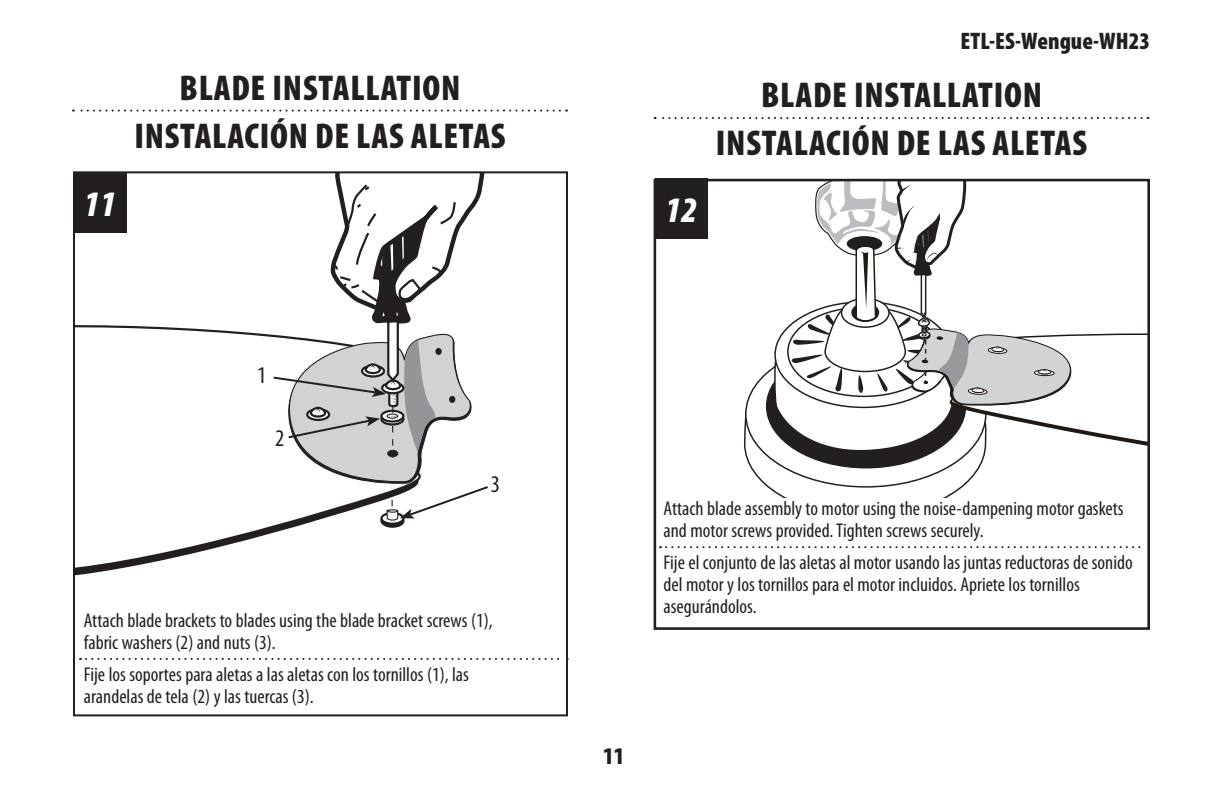
<style>
.page{position:relative;width:1224px;height:792px;background:#fff}
.page>*{position:absolute;margin:0;border:0;box-sizing:border-box;transform-origin:0 0}
.t1{font:900 condensed 36px/48px "Myriad Pro";letter-spacing:.02em;color:#231f20;text-align:center}
.t2{font:italic 900 condensed 36px "Myriad Pro";color:#fff}
.t3{font:900 condensed 24px "Myriad Pro";color:#231f20}
.t4{font:condensed 24px "Myriad Pro";color:#231f20}
.t5{font:condensed 20px/22px "Myriad Pro";color:#231f20}
</style>
<div class="page">
<svg style="left:744px;top:183px;width:402px;height:315px"></svg>
<div style="left:654px;top:179px;width:496px;height:451px;border:3px solid #231f20"></div>
<div style="left:655px;top:179px;width:52px;height:60px;background:#231f20"></div>
<svg style="left:73px;top:110px;width:487px;height:2px"></svg>
<svg style="left:655px;top:117px;width:487px;height:2px"></svg>
<svg style="left:76px;top:325px;width:211px;height:251px"></svg>
<div style="left:73px;top:171px;width:495px;height:545px;border:2px solid #231f20"></div>
<div style="left:74px;top:173px;width:52px;height:60px;background:#231f20"></div>
<div style="left:255px;top:360px;width:16px;height:28px;background:#fff"></div>
<svg style="left:272px;top:172px;width:218px;height:357px"></svg>
<div style="left:662px;top:498px;width:485px;height:126px;background:#fff"></div>
<svg style="left:660px;top:546px;width:489px;height:2px"></svg>
<svg style="left:80px;top:658px;width:488px;height:2px"></svg>
<p class="t3" style="left:961px;top:28px;width:191px">ETL-ES-Wengue-WH23</p>
<h1 class="t2" style="left:84px;top:185px;width:34px">11</h1>
<h1 class="t1" style="left:134px;top:64px;width:373px">BLADE INSTALLATION<br>INSTALACIÓN DE LAS ALETAS</h1>
<h1 class="t1" style="left:716px;top:72px;width:373px">BLADE INSTALLATION<br>INSTALACIÓN DE LAS ALETAS</h1>
<h1 class="t2" style="left:665px;top:191px;width:34px">12</h1>
<p class="t4" style="left:257px;top:362px;width:11px">1</p>
<p class="t4" style="left:275px;top:425px;width:11px">2</p>
<p class="t4" style="left:491px;top:471px;width:11px">3</p>
<p class="t5" style="left:84px;top:609px;width:410px">Attach blade brackets to blades using the blade bracket screws (1), fabric washers (2) and nuts (3).</p>
<p class="t5" style="left:84px;top:663px;width:387px">Fije los soportes para aletas a las aletas con los tornillos (1), las arandelas de tela (2) y las tuercas (3).</p>
<p class="t5" style="left:664px;top:498px;width:462px">Attach blade assembly to motor using the noise-dampening motor gaskets and motor screws provided. Tighten screws securely.</p>
<p class="t5" style="left:664px;top:552px;width:471px">Fije el conjunto de las aletas al motor usando las juntas reductoras de sonido del motor y los tornillos para el motor incluidos. Apriete los tornillos asegurándolos.</p>
<p class="t3" style="left:603px;top:743px;width:23px">11</p>
</div>
